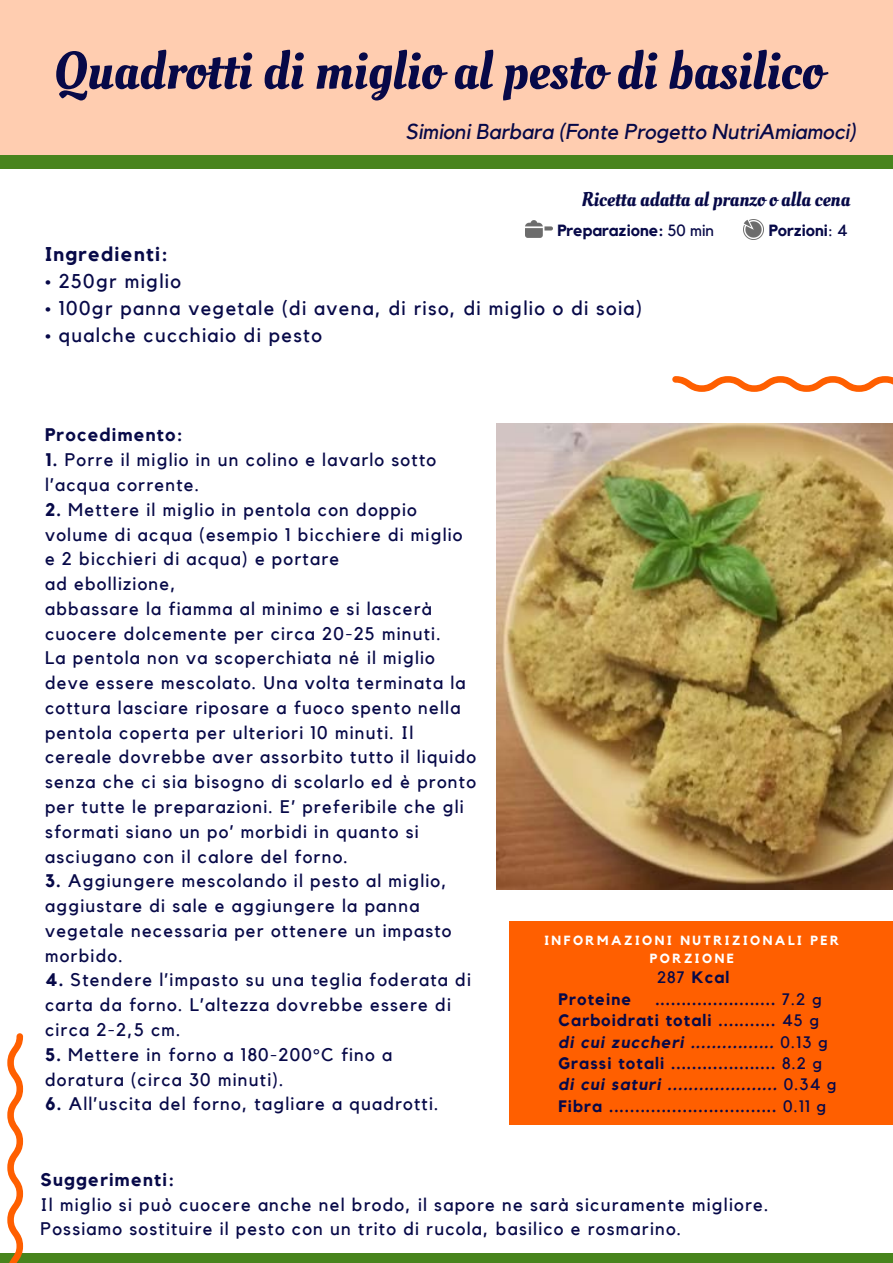
<style>
.page{position:relative;width:893px;height:1263px;background:#fff}
.page>*{position:absolute;margin:0;border:0;box-sizing:border-box;transform-origin:0 0}
.t1{font:52.95px "Oleo Script";color:#070948}
.t2{font:italic 21.45px "Kollektif";color:#070948}
.t3{font:19.8px "Kollektif";letter-spacing:.07em;color:#070948}
.t4{font:19.8px "Oleo Script";color:#070948}
.t5{font:700 19.8px "Kollektif";letter-spacing:.07em;color:#070948}
.t6{font:18.15px/24.8px "Kollektif";letter-spacing:.07em;color:#070948}
.t7{font:700 18.15px "Kollektif";letter-spacing:.07em;color:#070948}
.t8{font:700 16.5px/21.5px "Kollektif";letter-spacing:.07em;color:#070948}
.t9{font:700 16.2px "Kollektif";color:#070948}
.t10{font:700 13.2px/18px "Kollektif";letter-spacing:.19em;color:#fff;text-align:center}
.s1{font-weight:400}
.s2{font-weight:700}
.s3{font-style:italic}
</style>
<div class="page">
<div style="left:0;top:0;width:893px;height:157px;background:#ffcdb0"></div>
<div style="left:509px;top:921px;width:384px;height:204px;background:#ff5f00"></div>
<div style="left:0;top:156px;width:893px;height:13px;background:#48841d"></div>
<div style="left:0;top:1253px;width:893px;height:10px;background:#48841d"></div>
<svg style="left:672px;top:376px;width:221px;height:16px"></svg>
<svg style="left:7px;top:1033px;width:16px;height:230px"></svg>
<img style="left:526px;top:220px;width:27px;height:18px">
<img style="left:743px;top:220px;width:20px;height:20px">
<img style="left:497px;top:423px;width:396px;height:466px">
<h1 class="t1" style="left:54px;top:35px;width:771px">Quadrotti di miglio al pesto di basilico</h1>
<p class="t2" style="left:406px;top:121px;width:452px">Simioni Barbara (Fonte Progetto NutriAmiamoci)</p>
<p class="t4" style="left:581px;top:186px;width:270px">Ricetta adatta al pranzo o alla cena</p>
<p class="t9" style="left:557px;top:223px;width:158px">Preparazione: <span class="s1">50 min</span></p>
<p class="t9" style="left:769px;top:223px;width:80px">Porzioni<span class="s1">: 4</span></p>
<p class="t5" style="left:45px;top:245px;width:124px">Ingredienti:</p>
<p class="t3" style="left:45px;top:272px;width:137px">• 250gr miglio</p>
<p class="t3" style="left:45px;top:299px;width:598px">• 100gr panna vegetale (di avena, di riso, di miglio o di soia)</p>
<p class="t3" style="left:45px;top:326px;width:278px">• qualche cucchiaio di pesto</p>
<p class="t7" style="left:45px;top:427px;width:139px">Procedimento:</p>
<p class="t6" style="left:45px;top:448px;width:393px"><span class="s2">1.</span> Porre il miglio in un colino e lavarlo sotto l’acqua corrente.</p>
<p class="t6" style="left:45px;top:498px;width:433px"><span class="s2">2.</span> Mettere il miglio in pentola con doppio volume di acqua (esempio 1 bicchiere di miglio e 2 bicchieri di acqua) e portare<br>ad ebollizione,<br>abbassare la fiamma al minimo e si lascerà cuocere dolcemente per circa 20-25 minuti.<br>La pentola non va scoperchiata né il miglio deve essere mescolato. Una volta terminata la cottura lasciare riposare a fuoco spento nella pentola coperta per ulteriori 10 minuti. Il cereale dovrebbe aver assorbito tutto il liquido senza che ci sia bisogno di scolarlo ed è pronto per tutte le preparazioni. E’ preferibile che gli sformati siano un po’ morbidi in quanto si asciugano con il calore del forno.</p>
<p class="t6" style="left:45px;top:869px;width:408px"><span class="s2">3.</span> Aggiungere mescolando il pesto al miglio, aggiustare di sale e aggiungere la panna vegetale necessaria per ottenere un impasto morbido.</p>
<p class="t6" style="left:45px;top:968px;width:427px"><span class="s2">4.</span> Stendere l’impasto su una teglia foderata di carta da forno. L’altezza dovrebbe essere di circa 2-2,5 cm.</p>
<p class="t6" style="left:45px;top:1043px;width:349px"><span class="s2">5.</span> Mettere in forno a 180-200°C fino a doratura (circa 30 minuti).</p>
<p class="t6" style="left:45px;top:1092px;width:395px"><span class="s2">6.</span> All’uscita del forno, tagliare a quadrotti.</p>
<p class="t10" style="left:544px;top:932px;width:296px">INFORMAZIONI NUTRIZIONALI PER<br>PORZIONE</p>
<p class="t8" style="left:657px;top:968px;width:74px"><span class="s1">287</span> Kcal</p>
<p class="t8" style="left:558px;top:989px;width:280px;text-indent:97px">....................... <span class="s1">7.2 g </span>Carboidrati totali ........... <span class="s1">45 g </span><span class="s3">di cui zuccheri ................</span> <span class="s1">0.13 g </span>Grassi totali .................... <span class="s1">8.2 g </span><span class="s3">di cui saturi .....................</span> <span class="s1">0.34 g </span>Fibra ................................ <span class="s1">0.11 g</span></p>
<p class="t8" style="left:558px;top:989px;width:74px">Proteine</p>
<p class="t7" style="left:41px;top:1171px;width:135px">Suggerimenti:</p>
<p class="t6" style="left:41px;top:1192px;width:729px">Il miglio si può cuocere anche nel brodo, il sapore ne sarà sicuramente migliore.<br>Possiamo sostituire il pesto con un trito di rucola, basilico e rosmarino.</p>
</div>
